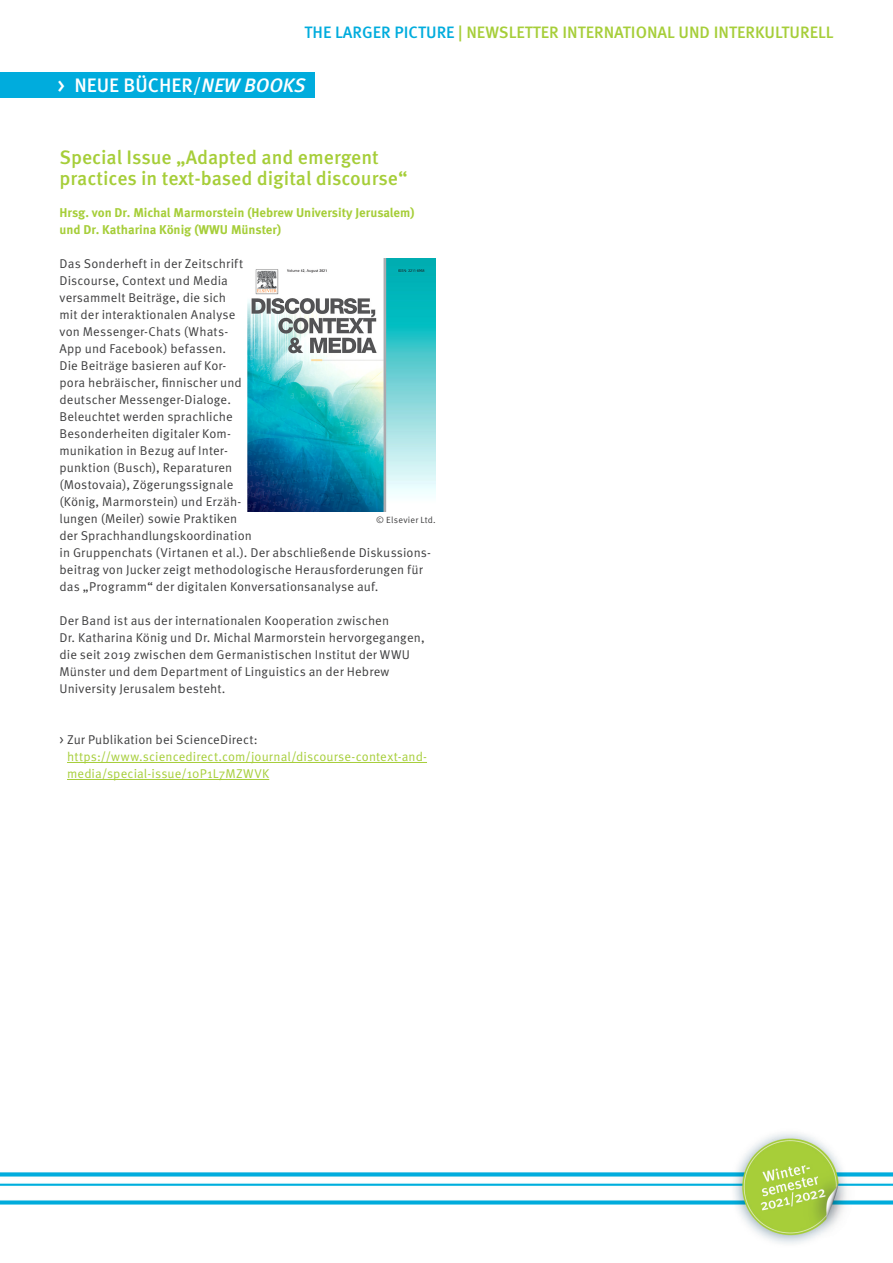
<style>
.page{position:relative;width:893px;height:1263px;background:#fff}
.page>*{position:absolute;margin:0;border:0;box-sizing:border-box;transform-origin:0 0}
.t1{font:500 19.5px/21px "Meta OT";color:#a6ce39}
.t2{font:500 19.5px "Meta OT";color:#fff}
.t3{font:500 16.5px "Meta OT";color:#a6ce39}
.t4{font:12.75px/17px "Meta OT";letter-spacing:.01em;color:#3e3e3f}
.t5{font:12.75px/17px "Meta OT";letter-spacing:.01em;color:#a6ce39}
.t6{font:700 12.75px/17px "Meta OT";color:#a6ce39}
.t7{font:9px "Meta OT";letter-spacing:.025em;color:#3e3e3f}
.s1{color:#00acdd}
.s2{font-style:italic}
</style>
<div class="page">
<img style="left:0;top:258px;width:893px;height:986px">
<div style="left:0;top:72px;width:315px;height:26px;background:#00acdd"></div>
<hr style="left:67px;top:762px;width:360px;height:1px;background:#a6ce39">
<hr style="left:67px;top:779px;width:202px;height:1px;background:#a6ce39">
<img style="left:248px;top:259px;width:188px;height:253px">
<p class="t3" style="left:305px;top:22px;width:531px"><span class="s1">THE LARGER PICTURE</span> | NEWSLETTER INTERNATIONAL UND INTERKULTURELL</p>
<p class="t2" style="left:57px;top:73px;width:250px">&gt; NEUE BÜCHER/<span class="s2">NEW BOOKS</span></p>
<p class="t1" style="left:60px;top:147px;width:350px">Special Issue „Adapted and emergent practices in text-based digital discourse“</p>
<p class="t6" style="left:60px;top:204px;width:356px">Hrsg. von Dr. Michal Marmorstein (Hebrew University Jerusalem) und Dr. Katharina König (WWU Münster)</p>
<p class="t4" style="left:60px;top:255px;width:185px">Das Sonderheft in der Zeitschrift<br>Discourse, Context und Media versammelt Beiträge, die sich mit der interaktionalen Analyse von Messenger-Chats (Whats-<br>App und Facebook) befassen.<br>Die Beiträge basieren auf Kor&shy;pora hebräischer, finnischer und deutscher Messenger-Dialoge.<br>Beleuchtet werden sprachliche</p>
<p class="t4" style="left:60px;top:425px;width:183px">Besonderheiten digitaler Kom&shy;munikation in Bezug auf Inter&shy;punktion (Busch), Reparaturen (Mostovaia), Zögerungssignale (König, Marmorstein) und Erzäh&shy;lungen (Meiler) sowie Praktiken</p>
<p class="t7" style="left:376px;top:514px;width:61px">© Elsevier Ltd.</p>
<p class="t4" style="left:60px;top:527px;width:194px">der Sprachhandlungskoordination</p>
<p class="t4" style="left:60px;top:544px;width:373px">in Gruppenchats (Virtanen et al.). Der abschließende Diskussions&shy;beitrag von Jucker zeigt methodologische Herausforderungen für das „Programm“ der digitalen Konversationsanalyse auf.</p>
<p class="t4" style="left:60px;top:612px;width:331px">Der Band ist aus der internationalen Kooperation zwischen</p>
<p class="t4" style="left:60px;top:629px;width:367px">Dr. Katharina König und Dr. Michal Marmorstein hervorgegangen, die seit 2019 zwischen dem Germanistischen Institut der WWU<br>Münster und dem Department of Linguistics an der Hebrew</p>
<p class="t4" style="left:60px;top:680px;width:168px">University Jerusalem besteht.</p>
<p class="t4" style="left:60px;top:731px;width:200px">&gt; Zur Publikation bei ScienceDirect:</p>
<p class="t5" style="left:67px;top:748px;width:361px">https://www.sciencedirect.com/journal/discourse-context-and&shy;media/special-issue/10P1L7MZWVK</p>
</div>
